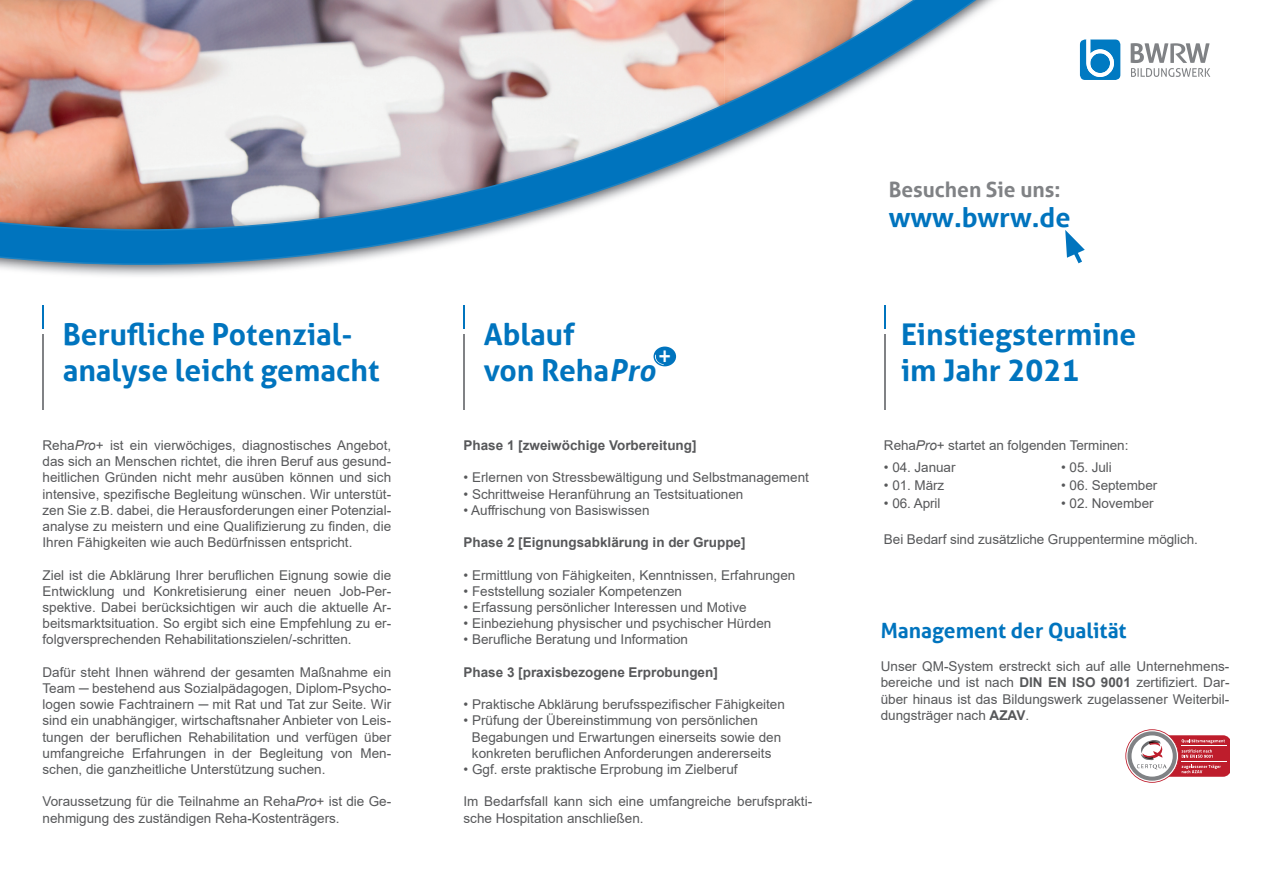
<style>
.page{position:relative;width:1263px;height:893px;background:#fff}
.page>*{position:absolute;margin:0;border:0;box-sizing:border-box;transform-origin:0 0}
.t1{font:700 30px/36px "Aller";color:#0074be}
.t2{font:700 27px "Aller";color:#0074be}
.t3{font:24.3px "Aller";color:#fff}
.t4{font:700 21px "Aller";color:#0074be}
.t5{font:700 21px "Aller";color:#808285}
.t6{font:13.5px/16.2px "Arial";color:#57585a;text-align:justify}
.t7{font:700 13.5px "Arial";color:#57585a}
.s1{font-style:italic}
.s2{font-weight:700}
</style>
<div class="page">
<svg style="left:1080px;top:40px;width:40px;height:40px"></svg>
<svg style="left:1131px;top:43px;width:79px;height:34px"></svg>
<svg style="left:0;top:0;width:999px;height:265px"></svg>
<svg style="left:1065px;top:230px;width:20px;height:33px"></svg>
<hr style="left:43px;top:334px;width:1px;height:76px;background:#808285">
<svg style="left:43px;top:305px;width:1px;height:24px"></svg>
<hr style="left:463px;top:334px;width:2px;height:76px;background:#808285">
<hr style="left:463px;top:305px;width:2px;height:24px;background:#0074be">
<hr style="left:884px;top:334px;width:2px;height:76px;background:#808285">
<hr style="left:884px;top:305px;width:2px;height:24px;background:#0074be">
<svg style="left:1125px;top:729px;width:104px;height:54px"></svg>
<div style="left:653px;top:347px;width:23px;height:19px;background:#0074be;border-radius:50%"></div>
<svg style="left:655px;top:355px;width:9px;height:10px"></svg>
<h1 class="t1" style="left:63px;top:316px;width:318px">Berufliche Potenzial&shy;analyse leicht gemacht</h1>
<p class="t6" style="left:43px;top:437px;width:350px">Reha<span class="s1">Pro</span>+ ist ein vierwöchiges, diagnostisches Angebot, das sich an Menschen richtet, die ihren Beruf aus gesund&shy;heitlichen Gründen nicht mehr ausüben können und sich intensive, spezifische Begleitung wünschen. Wir unterstüt&shy;zen Sie z.B. dabei, die Herausforderungen einer Potenzial&shy;analyse zu meistern und eine Qualifizierung zu finden, die Ihren Fähigkeiten wie auch Bedürfnissen entspricht.</p>
<p class="t6" style="left:43px;top:567px;width:350px">Ziel ist die Abklärung Ihrer beruflichen Eignung sowie die Entwicklung und Konkretisierung einer neuen Job-Per&shy;spektive. Dabei berücksichtigen wir auch die aktuelle Ar&shy;beitsmarktsituation. So ergibt sich eine Empfehlung zu er&shy;folgversprechenden Rehabilitationszielen/-schritten.</p>
<p class="t6" style="left:43px;top:664px;width:350px">Dafür steht Ihnen während der gesamten Maßnahme ein Team ─ bestehend aus Sozialpädagogen, Diplom-Psycho&shy;logen sowie Fachtrainern ─ mit Rat und Tat zur Seite. Wir sind ein unabhängiger, wirtschaftsnaher Anbieter von Leis&shy;tungen der beruflichen Rehabilitation und verfügen über umfangreiche Erfahrungen in der Begleitung von Men&shy;schen, die ganzheitliche Unterstützung suchen.</p>
<p class="t6" style="left:43px;top:793px;width:350px">Voraussetzung für die Teilnahme an Reha<span class="s1">Pro</span>+ ist die Ge&shy;nehmigung des zuständigen Reha-Kostenträgers.</p>
<h1 class="t1" style="left:484px;top:316px;width:173px">Ablauf<br>von Reha<span class="s1">Pro</span></h1>
<h3 class="t3" style="left:657px;top:341px;width:16px">+</h3>
<p class="t7" style="left:463px;top:436px;width:235px">Phase 1 [zweiwöchige Vorbereitung]</p>
<p class="t6" style="left:463px;top:469px;width:347px">• Erlernen von Stressbewältigung und Selbstmanagement</p>
<p class="t6" style="left:463px;top:486px;width:281px">• Schrittweise Heranführung an Testsituationen</p>
<p class="t6" style="left:463px;top:502px;width:188px">• Auffrischung von Basiswissen</p>
<p class="t7" style="left:463px;top:533px;width:284px">Phase 2 [Eignungsabklärung in der Gruppe]</p>
<p class="t6" style="left:463px;top:567px;width:333px">• Ermittlung von Fähigkeiten, Kenntnissen, Erfahrungen</p>
<p class="t6" style="left:463px;top:583px;width:220px">• Feststellung sozialer Kompetenzen</p>
<p class="t6" style="left:463px;top:599px;width:285px">• Erfassung persönlicher Interessen und Motive</p>
<p class="t6" style="left:463px;top:615px;width:309px">• Einbeziehung physischer und psychischer Hürden</p>
<p class="t6" style="left:463px;top:631px;width:226px">• Berufliche Beratung und Information</p>
<p class="t7" style="left:463px;top:662px;width:256px">Phase 3 [praxisbezogene Erprobungen]</p>
<p class="t6" style="left:463px;top:696px;width:323px">• Praktische Abklärung berufsspezifischer Fähigkeiten</p>
<p class="t6" style="left:472px;top:712px;width:311px;text-align:left;text-indent:-8px">• Prüfung der Übereinstimmung von persönlichen<br>Begabungen und Erwartungen einerseits sowie den konkreten beruflichen Anforderungen andererseits</p>
<p class="t6" style="left:463px;top:761px;width:276px">• Ggf. erste praktische Erprobung im Zielberuf</p>
<p class="t6" style="left:463px;top:793px;width:350px">Im Bedarfsfall kann sich eine umfangreiche berufsprakti&shy;sche Hospitation anschließen.</p>
<h3 class="t5" style="left:889px;top:177px;width:173px">Besuchen Sie uns:</h3>
<h2 class="t2" style="left:889px;top:201px;width:183px">www.bwrw.de</h2>
<h1 class="t1" style="left:901px;top:316px;width:237px">Einstiegstermine im Jahr 2021</h1>
<p class="t6" style="left:884px;top:437px;width:246px">Reha<span class="s1">Pro</span>+ startet an folgenden Terminen:</p>
<p class="t6" style="left:884px;top:459px;width:73px">• 04. Januar</p>
<p class="t6" style="left:884px;top:477px;width:62px">• 01. März</p>
<p class="t6" style="left:884px;top:495px;width:58px">• 06. April</p>
<p class="t6" style="left:1061px;top:459px;width:52px">• 05. Juli</p>
<p class="t6" style="left:1061px;top:477px;width:98px">• 06. September</p>
<p class="t6" style="left:1061px;top:495px;width:94px">• 02. November</p>
<p class="t6" style="left:884px;top:531px;width:315px">Bei Bedarf sind zusätzliche Gruppentermine möglich.</p>
<h3 class="t4" style="left:881px;top:617px;width:247px">Management der Qualität</h3>
<p class="t6" style="left:881px;top:657px;width:350px">Unser QM-System erstreckt sich auf alle Unternehmens&shy;bereiche und ist nach <span class="s2">DIN EN ISO 9001</span> zertifiziert. Dar&shy;über hinaus ist das Bildungswerk zugelassener Weiterbil&shy;dungsträger nach <span class="s2">AZAV</span>.</p>
</div>
